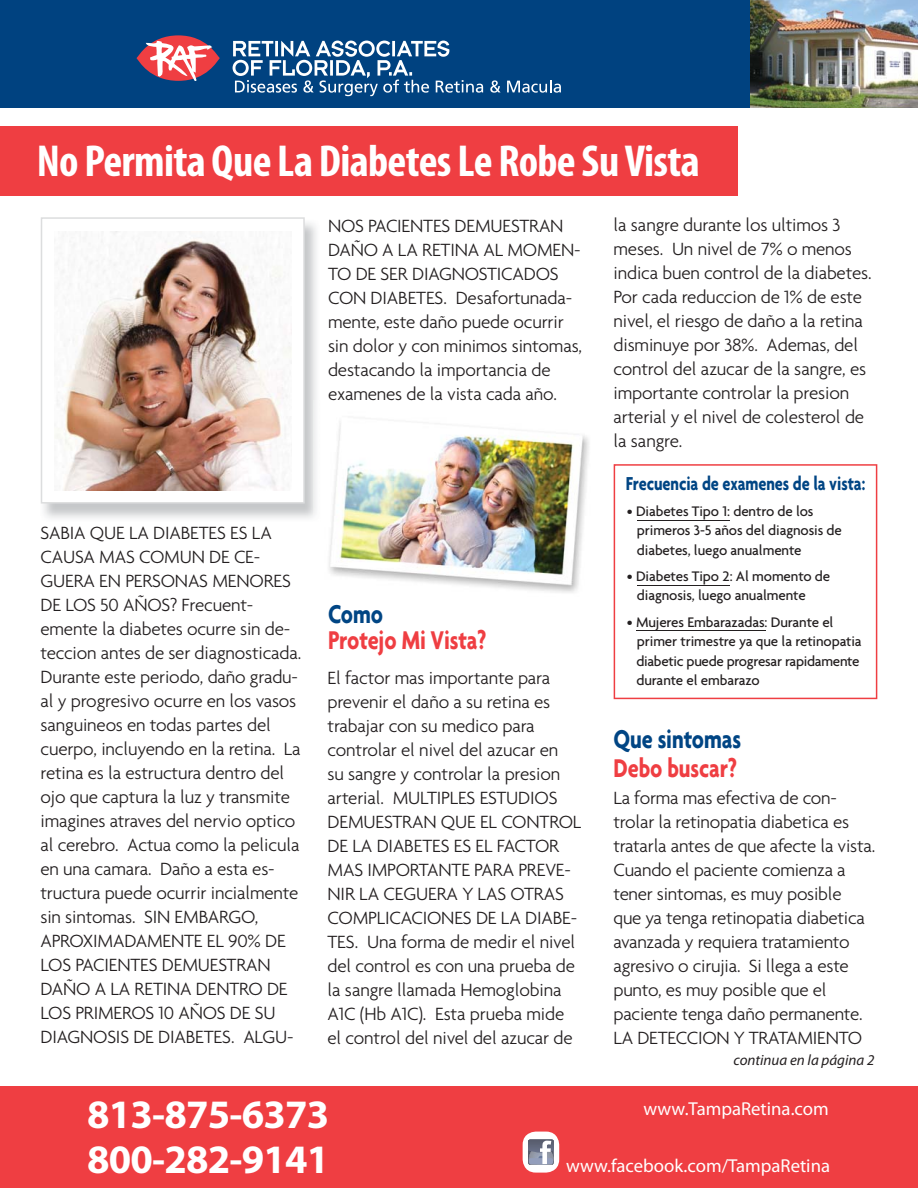
<style>
.page{position:relative;width:918px;height:1188px;background:#fff}
.page>*{position:absolute;margin:0;border:0;box-sizing:border-box;transform-origin:0 0}
.t1{font:700 condensed 45px "Myriad Pro";letter-spacing:-.015em;color:#fff}
.t2{font:700 40.5px/45px "Myriad Pro";letter-spacing:-.02em;color:#fff}
.t3{font:700 27.75px "Agenda";letter-spacing:-.005em;color:#ef3e42;scale:.8 1}
.t4{font:700 27.75px "Agenda";letter-spacing:-.005em;color:#004584;scale:.8 1}
.t5{font:700 20.25px "Agenda";letter-spacing:-.005em;color:#004584;scale:.8 1}
.t6{font:300 19.2px/24px "Agenda";letter-spacing:-.01em;color:#231f20}
.t7{font:18.75px "Myriad Pro";color:#fff}
.t8{font:500 15px/19.5px "Agenda";letter-spacing:-.01em;color:#231f20}
.t9{font:italic 15px "Myriad Pro";color:#231f20}
</style>
<div class="page">
<div style="left:0;top:126px;width:737px;height:70px;background:#ef3e42"></div>
<div style="left:0;top:0;width:765px;height:108px;background:#004280"></div>
<svg style="left:136px;top:35px;width:84px;height:46px"></svg>
<svg style="left:146px;top:41px;width:66px;height:40px;background:#d88089"></svg>
<svg style="left:233px;top:41px;width:250px;height:55px"></svg>
<svg style="left:490px;top:80px;width:11px;height:13px"></svg>
<svg style="left:507px;top:80px;width:54px;height:13px"></svg>
<div style="left:0;top:1086px;width:918px;height:102px;background:#ef3e42"></div>
<div style="left:523px;top:1132px;width:36px;height:41px;background:#fff;border-radius:13px"></div>
<svg style="left:528px;top:1139px;width:26px;height:26px"></svg>
<img style="left:750px;top:0;width:168px;height:108px">
<img style="left:329px;top:423px;width:260px;height:170px">
<img style="left:43px;top:223px;width:274px;height:295px">
<img style="left:314px;top:401px;width:3px;height:117px">
<svg style="left:41px;top:217px;width:264px;height:287px"></svg>
<img style="left:54px;top:232px;width:237px;height:259px">
<svg style="left:614px;top:464px;width:263px;height:235px"></svg>
<hr style="left:637px;top:520px;width:93px;height:1px;background:#231f20">
<hr style="left:637px;top:585px;width:93px;height:1px;background:#231f20">
<hr style="left:637px;top:631px;width:129px;height:1px;background:#231f20">
<h1 class="t1" style="left:37px;top:143px;width:664px">No Permita Que La Diabetes Le Robe Su Vista</h1>
<p class="t6" style="left:328px;top:215px;width:256px">NOS PACIENTES DEMUESTRAN<br>DAÑO A LA RETINA AL MOMEN-<br>TO DE SER DIAGNOSTICADOS<br>CON DIABETES. Desafortunada&shy;mente, este daño puede ocurrir sin dolor y con minimos sintomas, destacando la importancia de examenes de la vista cada año.</p>
<p class="t6" style="left:40px;top:523px;width:262px">SABIA QUE LA DIABETES ES LA<br>CAUSA MAS COMUN DE CE-<br>GUERA EN PERSONAS MENORES<br>DE LOS 50 AÑOS? Frecuent&shy;emente la diabetes ocurre sin de&shy;teccion antes de ser diagnosticada.<br>Durante este periodo, daño gradu&shy;al y progresivo ocurre en los vasos sanguineos en todas partes del cuerpo, incluyendo en la retina. La retina es la estructura dentro del ojo que captura la luz y transmite imagines atraves del nervio optico al cerebro. Actua como la pelicula en una camara. Daño a esta es&shy;tructura puede ocurrir incialmente sin sintomas. SIN EMBARGO,<br>APROXIMADAMENTE EL 90% DE<br>LOS PACIENTES DEMUESTRAN<br>DAÑO A LA RETINA DENTRO DE<br>LOS PRIMEROS 10 AÑOS DE SU<br>DIAGNOSIS DE DIABETES. ALGU-</p>
<h3 class="t4" style="left:328px;top:603px;width:70px">Como</h3>
<h3 class="t3" style="left:328px;top:629px;width:200px">Protejo Mi Vista?</h3>
<p class="t6" style="left:328px;top:668px;width:255px">El factor mas importante para prevenir el daño a su retina es trabajar con su medico para controlar el nivel del azucar en<br>su sangre y controlar la presion arterial. MULTIPLES ESTUDIOS<br>DEMUESTRAN QUE EL CONTROL<br>DE LA DIABETES ES EL FACTOR<br>MAS IMPORTANTE PARA PREVE-<br>NIR LA CEGUERA Y LAS OTRAS<br>COMPLICACIONES DE LA DIABE-<br>TES. Una forma de medir el nivel del control es con una prueba de la sangre llamada Hemoglobina<br>A1C (Hb A1C). Esta prueba mide el control del nivel del azucar de</p>
<p class="t6" style="left:614px;top:214px;width:260px">la sangre durante los ultimos 3 meses. Un nivel de 7% o menos indica buen control de la diabetes.<br>Por cada reduccion de 1% de este nivel, el riesgo de daño a la retina disminuye por 38%. Ademas, del control del azucar de la sangre, es importante controlar la presion arterial y el nivel de colesterol de la sangre.</p>
<p class="t5" style="left:626px;top:476px;width:301px">Frecuencia de examenes de la vista:</p>
<p class="t8" style="left:637px;top:502px;width:206px;text-indent:-10px">• Diabetes Tipo 1: dentro de los primeros 3-5 años del diagnosis de diabetes, luego anualmente</p>
<p class="t8" style="left:637px;top:568px;width:195px;text-indent:-10px">• Diabetes Tipo 2: Al momento de diagnosis, luego anualmente</p>
<p class="t8" style="left:636px;top:613px;width:227px;text-indent:-9px">• Mujeres Embarazadas: Durante el primer trimestre ya que la retinopatia diabetic puede progresar rapidamente durante el embarazo</p>
<h3 class="t4" style="left:614px;top:728px;width:161px">Que sintomas</h3>
<h3 class="t3" style="left:614px;top:756px;width:156px">Debo buscar?</h3>
<p class="t6" style="left:614px;top:788px;width:263px">La forma mas efectiva de con&shy;trolar la retinopatia diabetica es tratarla antes de que afecte la vista.<br>Cuando el paciente comienza a tener sintomas, es muy posible<br>que ya tenga retinopatia diabetica avanzada y requiera tratamiento agresivo o cirujia. Si llega a este punto, es muy posible que el paciente tenga daño permanente.<br>LA DETECCION Y TRATAMIENTO</p>
<p class="t9" style="left:734px;top:1054px;width:142px">continua en la página 2</p>
<h2 class="t2" style="left:87px;top:1095px;width:243px">813-875-6373<br>800-282-9141</h2>
<p class="t7" style="left:644px;top:1102px;width:187px">www.TampaRetina.com</p>
<p class="t7" style="left:566px;top:1158px;width:266px">www.facebook.com/TampaRetina</p>
</div>
